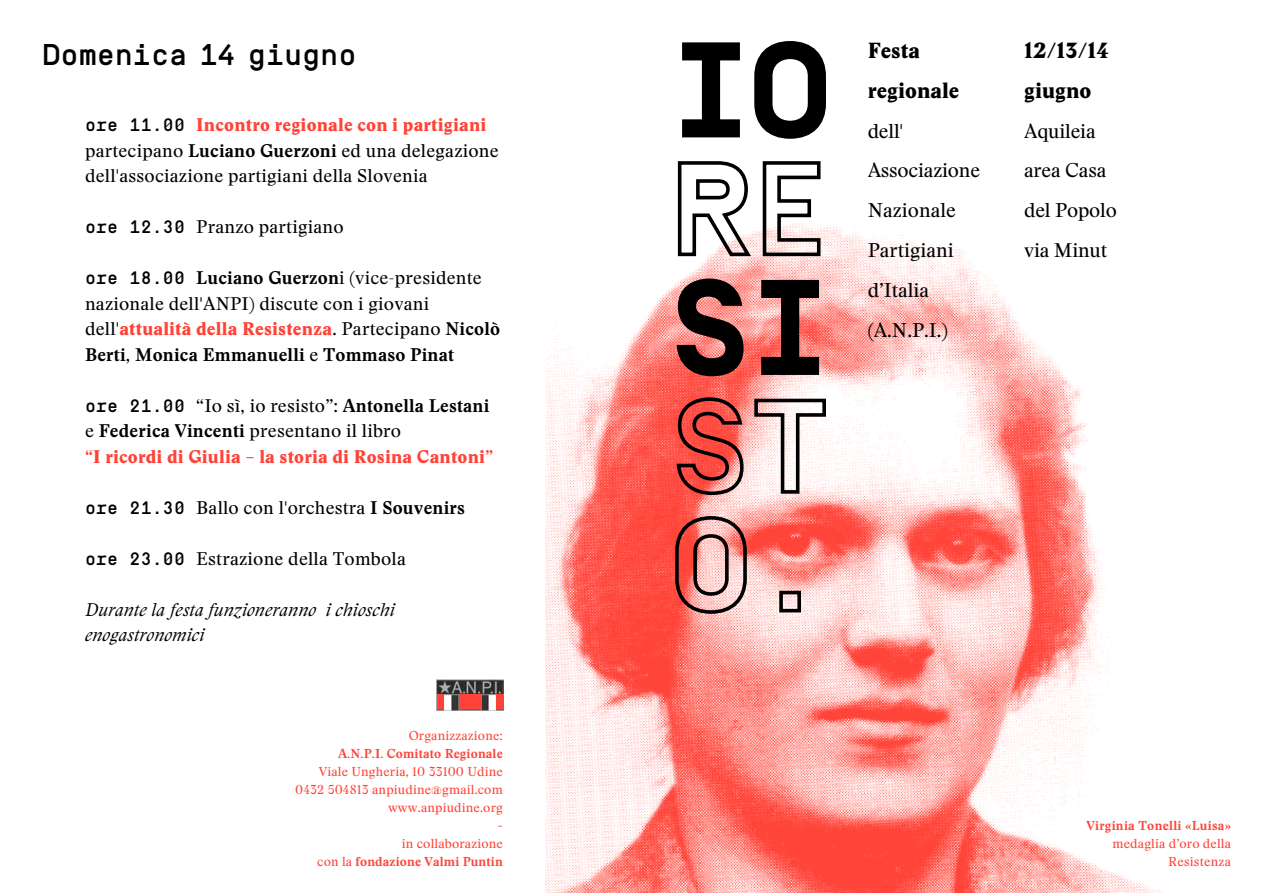
<style>
.page{position:relative;width:1263px;height:893px;background:#fff}
.page>*{position:absolute;margin:0;border:0;box-sizing:border-box;transform-origin:0 0}
.t1{font:500 30px "Simplon BP Mono";letter-spacing:-.005em;color:#000}
.t2{font:21.6px/39.8px "Stanley Poster";color:#000}
.t3{font:19.65px/39.8px "Stanley";letter-spacing:-.01em;color:#000}
.t4{font:18px/25.5px "Stanley";letter-spacing:.01em;color:#000}
.t5{font:18px "Stanley Poster";letter-spacing:.01em;color:#ff4338}
.t6{font:italic 18px/25.5px "Stanley";letter-spacing:.01em;color:#000}
.t7{font:700 18px "Stanley";letter-spacing:.01em;color:#000}
.t8{font:12.75px/18px "Stanley";letter-spacing:.01em;color:#ff4338;text-align:right}
.t9{font:700 12.75px "Stanley";letter-spacing:.02em;color:#ff4338}
.t10{font:300 12.75px "Plain";color:#ff4338}
.s1{font-family:"Simplon BP Mono";font-weight:500;color:#000}
.s2{font-weight:700}
.s3{font-family:"Simplon BP Mono";font-weight:500}
.s4{font-family:"Stanley";color:#000}
.s5{font-family:"Stanley";font-weight:700;color:#000}
.s6{font-weight:400}
</style>
<div class="page">
<img style="left:545px;top:225px;width:626px;height:668px">
<svg style="left:673px;top:514px;width:130px;height:102px;background:#dc8984"></svg>
<svg style="left:675px;top:396px;width:153px;height:101px"></svg>
<svg style="left:677px;top:279px;width:142px;height:97px;background:#7c4845"></svg>
<svg style="left:676px;top:161px;width:146px;height:97px"></svg>
<svg style="left:682px;top:41px;width:144px;height:98px"></svg>
<img style="left:436px;top:679px;width:68px;height:31px">
<div style="left:437px;top:695px;width:7px;height:14px;background:#ff4338"></div>
<div style="left:496px;top:695px;width:7px;height:14px;background:#ff4338"></div>
<div style="left:459px;top:695px;width:22px;height:14px;background:#ff4338"></div>
<h1 class="t1" style="left:43px;top:35px;width:316px">Domenica 14 giugno</h1>
<p class="t5" style="left:85px;top:114px;width:403px"><span class="s1">ore 11.00</span> Incontro regionale con i partigiani</p>
<p class="t4" style="left:85px;top:137px;width:415px">partecipano <span class="s2">Luciano Guerzoni</span> ed una delegazione dell'associazione partigiani della Slovenia</p>
<p class="t4" style="left:85px;top:213px;width:260px"><span class="s3">ore 12.30</span> Pranzo partigiano</p>
<p class="t4" style="left:85px;top:264px;width:398px"><span class="s3">ore 18.00</span> <span class="s2">Luciano Guerzon</span>i (vice-presidente nazionale dell'ANPI) discute con i giovani</p>
<p class="t5" style="left:85px;top:318px;width:417px"><span class="s4">dell'</span>attualità della Resistenza<span class="s4">. Partecipano</span> <span class="s5">Nicolò</span></p>
<p class="t7" style="left:85px;top:344px;width:371px">Berti<span class="s6">,</span> Monica Emmanuelli <span class="s6">e</span> Tommaso Pinat</p>
<p class="t4" style="left:85px;top:392px;width:406px"><span class="s3">ore 21.00</span> “Io sì, io resisto”: <span class="s2">Antonella Lestani </span>e <span class="s2">Federica Vincenti</span> presentano il libro</p>
<p class="t5" style="left:85px;top:446px;width:410px">“I ricordi di Giulia – la storia di Rosina Cantoni”</p>
<p class="t4" style="left:85px;top:494px;width:381px"><span class="s3">ore 21.30</span> Ballo con l'orchestra <span class="s2">I Souvenirs</span></p>
<p class="t4" style="left:85px;top:545px;width:322px"><span class="s3">ore 23.00</span> Estrazione della Tombola</p>
<p class="t6" style="left:85px;top:596px;width:311px">Durante la festa funzioneranno i chioschi enogastronomici</p>
<p class="t8" style="left:409px;top:725px;width:96px">Organizzazione:</p>
<p class="t9" style="left:338px;top:746px;width:166px">A.N.P.I. Comitato Regionale</p>
<p class="t8" style="left:295px;top:761px;width:209px">Viale Ungheria, 10 33100 Udine<br>0432 504813 anpiudine@gmail.com www.anpiudine.org</p>
<p class="t10" style="left:498px;top:816px;width:7px">-</p>
<p class="t8" style="left:317px;top:833px;width:187px">in collaborazione<br>con la <span class="s2">fondazione Valmi Puntin</span></p>
<p class="t2" style="left:868px;top:31px;width:93px">Festa regionale</p>
<p class="t3" style="left:868px;top:110px;width:114px">dell'<br>Associazione<br>Nazionale<br>Partigiani d’Italia (A.N.P.I.)</p>
<p class="t2" style="left:1024px;top:31px;width:86px">12/13/14 giugno</p>
<p class="t3" style="left:1024px;top:110px;width:94px">Aquileia area Casa del Popolo via Minut</p>
<p class="t9" style="left:1086px;top:818px;width:146px">Virginia Tonelli «Luisa»</p>
<p class="t8" style="left:1112px;top:834px;width:120px">medaglia d’oro della<br>Resistenza</p>
</div>
